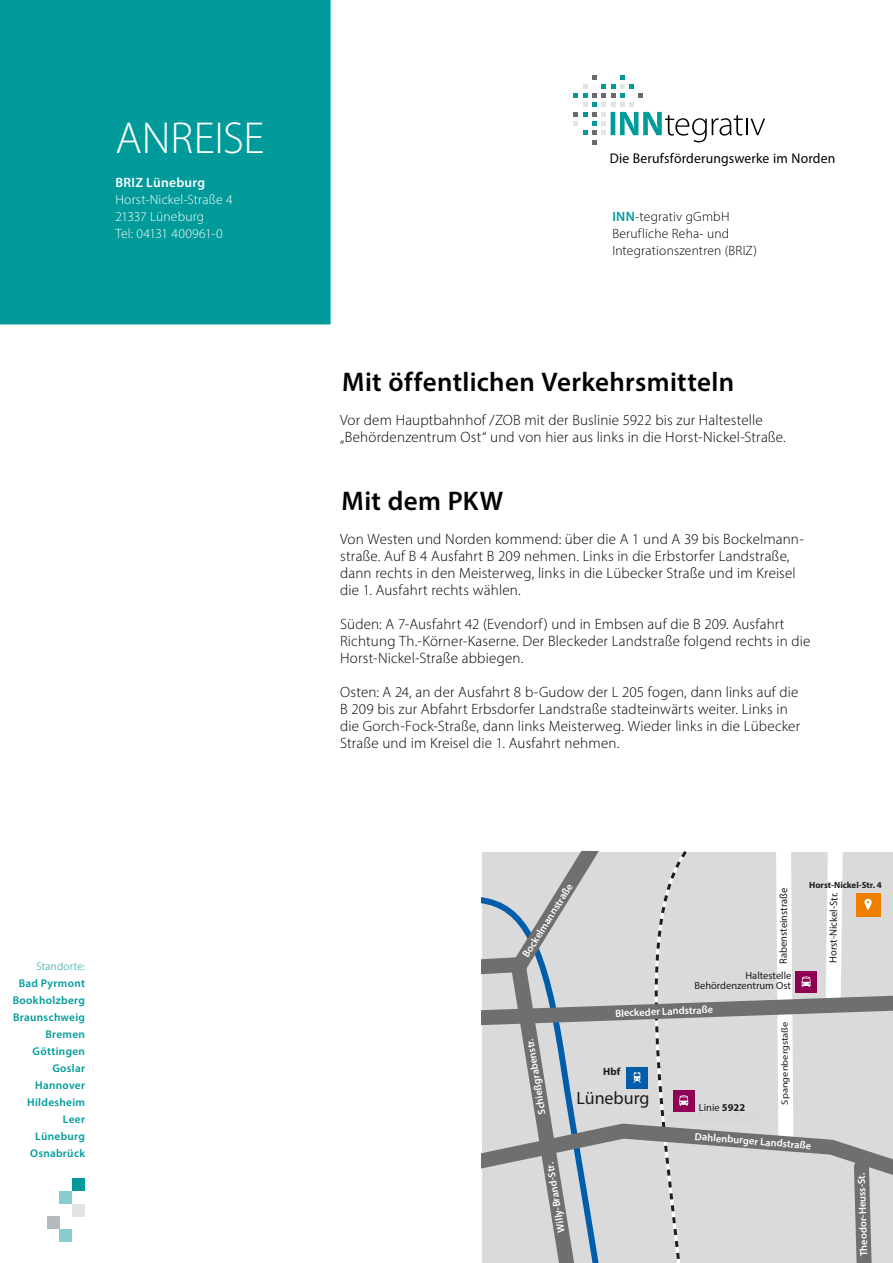
<style>
.page{position:relative;width:893px;height:1263px;background:#fff}
.page>*{position:absolute;margin:0;border:0;box-sizing:border-box;transform-origin:0 0}
.t1{font:300 45px "Myriad Pro";letter-spacing:-.005em;color:#fff}
.t2{font:600 27px "Myriad Pro";letter-spacing:.01em;color:#000}
.t3{font:18px "Myriad Pro";color:#1d1d1b}
.t4{font:300 15px/17px "Myriad Pro";letter-spacing:.01em;color:#000}
.t5{font:14.1px "Myriad Pro";letter-spacing:.01em;color:#000}
.t6{font:300 13.5px/17px "Myriad Pro";letter-spacing:.015em;color:#000}
.t7{font:300 13.5px/17px "Myriad Pro";letter-spacing:.015em;color:#fff}
.t8{font:600 13.5px "Myriad Pro";letter-spacing:.02em;color:#fff}
.t9{font:600 11.25px/17px "Myriad Pro";letter-spacing:.03em;color:#009a9b;text-align:right}
.t10{font:300 11.25px "Myriad Pro";letter-spacing:.025em;color:#009a9b}
.t11{font:600 10.5px "Myriad Pro";color:#fff}
.t12{font:10.5px/10.5px "Myriad Pro";color:#1d1d1b;text-align:right}
.t13{font:700 10.5px "Myriad Pro";color:#1d1d1b}
.t14{font:9.15px "Myriad Pro";letter-spacing:-.005em;color:#1d1d1b;scale:1.15 1}
.t15{font:700 9px "Myriad Pro";color:#1d1d1b}
.s1{font-weight:600;color:#009a9b}
.s2{font-weight:700}
</style>
<div class="page">
<div style="left:72px;top:1204px;width:13px;height:12px;background:#e1e4e5"></div>
<div style="left:60px;top:1191px;width:12px;height:12px;background:#87cdce"></div>
<div style="left:60px;top:1229px;width:12px;height:13px;background:#87cdce"></div>
<div style="left:72px;top:1178px;width:13px;height:12px;background:#009a9b"></div>
<div style="left:47px;top:1216px;width:13px;height:13px;background:#b4b9bc"></div>
<svg style="left:573px;top:75px;width:192px;height:69px"></svg>
<div style="left:0;top:0;width:331px;height:324px;background:#009a9b"></div>
<svg style="left:482px;top:851px;width:411px;height:412px;background:#cacacc"></svg>
<h1 class="t1" style="left:115px;top:111px;width:151px">ANREISE</h1>
<p class="t8" style="left:115px;top:174px;width:91px">BRIZ Lüneburg</p>
<p class="t7" style="left:115px;top:191px;width:119px">Horst-Nickel-Straße 4<br>21337 Lüneburg<br>Tel: 04131 400961-0</p>
<p class="t10" style="left:37px;top:959px;width:50px">Standorte:</p>
<p class="t9" style="left:13px;top:974px;width:74px">Bad Pyrmont<br>Bookholzberg<br>Braunschweig<br>Bremen<br>Göttingen<br>Goslar<br>Hannover<br>Hildesheim<br>Leer<br>Lüneburg<br>Osnabrück</p>
<p class="t5" style="left:610px;top:150px;width:227px">Die Berufsförderungswerke im Norden</p>
<p class="t6" style="left:612px;top:208px;width:146px"><span class="s1">INN</span>-tegrativ gGmbH<br>Berufliche Reha- und<br>Integrationszentren (BRIZ)</p>
<h2 class="t2" style="left:342px;top:365px;width:393px">Mit öffentlichen Verkehrsmitteln</h2>
<p class="t4" style="left:340px;top:412px;width:447px">Vor dem Hauptbahnhof /ZOB mit der Buslinie 5922 bis zur Haltestelle „Behördenzentrum Ost“ und von hier aus links in die Horst-Nickel-Straße.</p>
<h2 class="t2" style="left:342px;top:484px;width:163px">Mit dem PKW</h2>
<p class="t4" style="left:340px;top:531px;width:465px">Von Westen und Norden kommend: über die A 1 und A 39 bis Bockelmann&shy;straße. Auf B 4 Ausfahrt B 209 nehmen. Links in die Erbstorfer Landstraße, dann rechts in den Meisterweg, links in die Lübecker Straße und im Kreisel die 1. Ausfahrt rechts wählen.</p>
<p class="t4" style="left:340px;top:616px;width:472px">Süden: A 7-Ausfahrt 42 (Evendorf) und in Embsen auf die B 209. Ausfahrt<br>Richtung Th.-Körner-Kaserne. Der Bleckeder Landstraße folgend rechts in die<br>Horst-Nickel-Straße abbiegen.</p>
<p class="t4" style="left:340px;top:684px;width:461px">Osten: A 24, an der Ausfahrt 8 b-Gudow der L 205 fogen, dann links auf die B 209 bis zur Abfahrt Erbsdorfer Landstraße stadteinwärts weiter. Links in die Gorch-Fock-Straße, dann links Meisterweg. Wieder links in die Lübecker Straße und im Kreisel die 1. Ausfahrt nehmen.</p>
<p class="t11" style="left:519px;top:953px;width:86px;rotate:-58deg">Bockelmannstraße</p>
<p class="t12" style="left:777px;top:964px;width:77px;rotate:-89deg">Rabensteinstraße</p>
<p class="t12" style="left:694px;top:970px;width:99px">Haltestelle<br>Behördenzentrum Ost</p>
<p class="t11" style="left:615px;top:1006px;width:99px;rotate:-2deg">Bleckeder Landstraße</p>
<p class="t11" style="left:535px;top:1115px;width:78px;rotate:-99deg">Schießgrabenstr.</p>
<p class="t13" style="left:603px;top:1065px;width:19px">Hbf</p>
<p class="t3" style="left:577px;top:1087px;width:74px">Lüneburg</p>
<p class="t12" style="left:699px;top:1102px;width:48px">Linie <span class="s2">5922</span></p>
<p class="t14" style="left:779px;top:1104px;width:74px;rotate:-90deg">Spangenbergstaße</p>
<p class="t15" style="left:809px;top:879px;width:74px">Horst-Nickel-Str. 4</p>
<p class="t12" style="left:827px;top:963px;width:72px;rotate:-89deg">Horst-Nickel-Str.</p>
<p class="t11" style="left:554px;top:1233px;width:72px;rotate:-99deg">Willy-Brand-Str.</p>
<p class="t11" style="left:695px;top:1129px;width:118px;rotate:5deg">Dahlenburger Landstraße</p>
<p class="t11" style="left:857px;top:1256px;width:85px;rotate:-92deg">Theodor-Heuss-St.</p>
</div>
